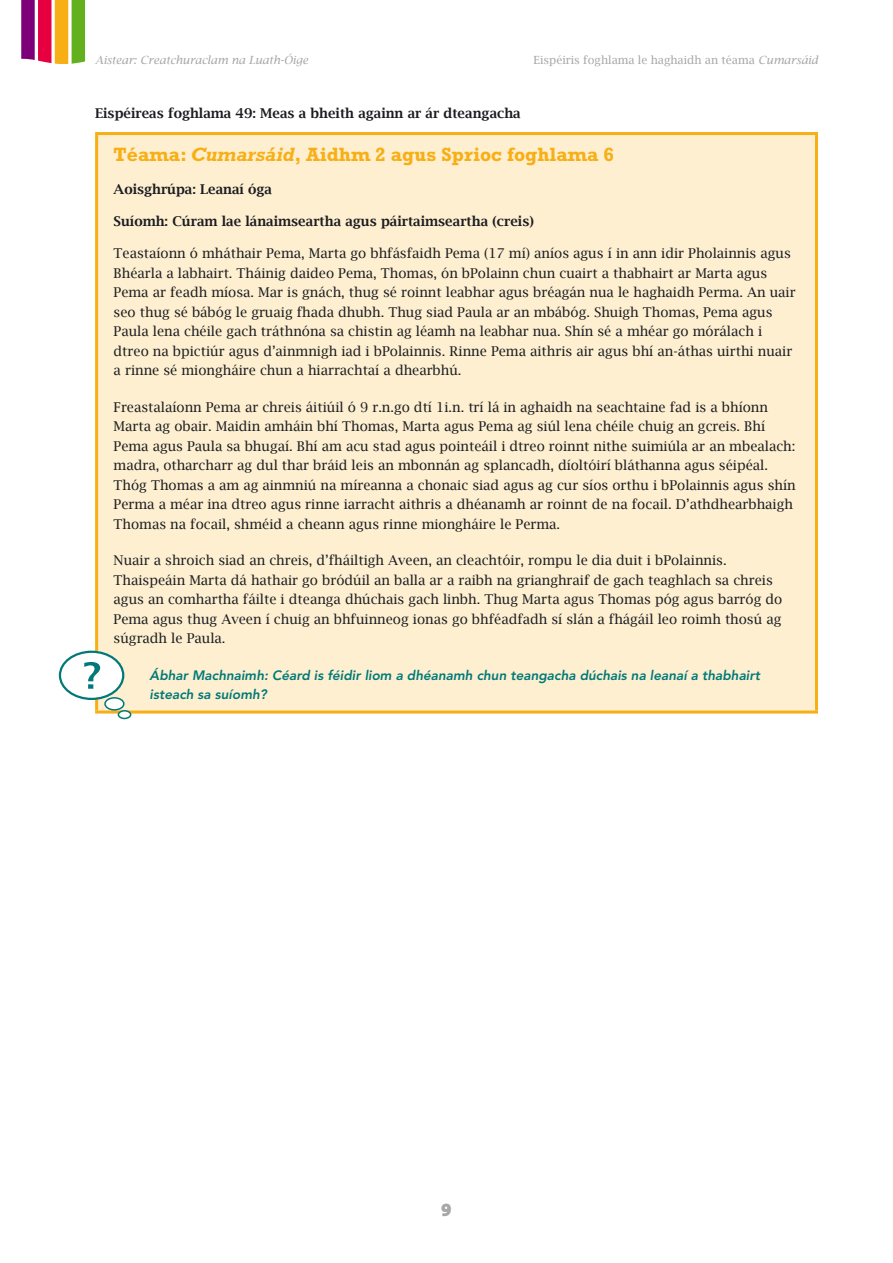
<style>
.page{position:relative;width:893px;height:1263px;background:#fff}
.page>*{position:absolute;margin:0;border:0;box-sizing:border-box;transform-origin:0 0}
.t1{font:700 19.5px "Rockwell";color:#f7af15}
.t2{font:18px "The Sans Black Caps";color:#a7a7aa}
.t3{font:13.5px/19.5px "Lucida Bright";color:#1b1c20}
.t4{font:600 13.5px "Lucida Bright";color:#1b1c20}
.t5{font:italic 800 13.5px/19.5px "Avenir";color:#007978}
.t6{font:11.25px "Lucida Bright";color:#a7a7aa}
.t7{font:italic 11.25px "Lucida Bright";color:#a7a7aa}
.s1{font-style:italic}
</style>
<div class="page">
<svg style="left:21px;top:0;width:64px;height:64px;background:#bf785e"></svg>
<div style="left:97px;top:134px;width:719px;height:578px;background:#fdefd0"></div>
<hr style="left:95px;top:132px;width:723px;height:3px;background:#f7af15">
<hr style="left:95px;top:135px;width:3px;height:575px;background:#f7af15">
<hr style="left:815px;top:135px;width:3px;height:575px;background:#f7af15">
<hr style="left:95px;top:710px;width:723px;height:3px;background:#f7af15">
<div style="left:60px;top:652px;width:63px;height:47px;background:#fff;border-radius:50%"></div>
<div style="left:59px;top:651px;width:65px;height:49px;border:2px solid #007978;border-radius:50%"></div>
<div style="left:105px;top:698px;width:19px;height:12px;background:#fff;border-radius:50%"></div>
<div style="left:104px;top:697px;width:21px;height:14px;border:2px solid #007978;border-radius:50%"></div>
<div style="left:118px;top:710px;width:13px;height:9px;border:2px solid #007978;border-radius:50%"></div>
<svg style="left:84px;top:662px;width:16px;height:27px"></svg>
<p class="t7" style="left:95px;top:53px;width:215px">Aistear: Creatchuraclam na Luath-Óige</p>
<p class="t6" style="left:534px;top:53px;width:286px">Eispéiris foghlama le haghaidh an téama <span class="s1">Cumarsáid</span></p>
<p class="t4" style="left:95px;top:104px;width:427px">Eispéireas foghlama 49: Meas a bheith againn ar ár dteangacha</p>
<h1 class="t1" style="left:114px;top:143px;width:502px">Téama: <span class="s1">Cumarsáid</span>, Aidhm 2 agus Sprioc foghlama 6</h1>
<p class="t4" style="left:114px;top:181px;width:160px">Aoisghrúpa: Leanaí óga</p>
<p class="t4" style="left:114px;top:213px;width:422px">Suíomh: Cúram lae lánaimseartha agus páirtaimseartha (creis)</p>
<p class="t3" style="left:114px;top:243px;width:683px">Teastaíonn ó mháthair Pema, Marta go bhfásfaidh Pema (17 mí) aníos agus í in ann idir Pholainnis agus Bhéarla a labhairt. Tháinig daideo Pema, Thomas, ón bPolainn chun cuairt a thabhairt ar Marta agus Pema ar feadh míosa. Mar is gnách, thug sé roinnt leabhar agus bréagán nua le haghaidh Perma. An uair seo thug sé bábóg le gruaig fhada dhubh. Thug siad Paula ar an mbábóg. Shuigh Thomas, Pema agus Paula lena chéile gach tráthnóna sa chistin ag léamh na leabhar nua. Shín sé a mhéar go mórálach i dtreo na bpictiúr agus d’ainmnigh iad i bPolainnis. Rinne Pema aithris air agus bhí an-áthas uirthi nuair a rinne sé miongháire chun a hiarrachtaí a dhearbhú.</p>
<p class="t3" style="left:114px;top:397px;width:684px">Freastalaíonn Pema ar chreis áitiúil ó 9 r.n.go dtí 1i.n. trí lá in aghaidh na seachtaine fad is a bhíonn Marta ag obair. Maidin amháin bhí Thomas, Marta agus Pema ag siúl lena chéile chuig an gcreis. Bhí Pema agus Paula sa bhugaí. Bhí am acu stad agus pointeáil i dtreo roinnt nithe suimiúla ar an mbealach: madra, otharcharr ag dul thar bráid leis an mbonnán ag splancadh, díoltóirí bláthanna agus séipéal.<br>Thóg Thomas a am ag ainmniú na míreanna a chonaic siad agus ag cur síos orthu i bPolainnis agus shín Perma a méar ina dtreo agus rinne iarracht aithris a dhéanamh ar roinnt de na focail. D’athdhearbhaigh Thomas na focail, shméid a cheann agus rinne miongháire le Perma.</p>
<p class="t3" style="left:114px;top:550px;width:670px">Nuair a shroich siad an chreis, d’fháiltigh Aveen, an cleachtóir, rompu le dia duit i bPolainnis.<br>Thaispeáin Marta dá hathair go bródúil an balla ar a raibh na grianghraif de gach teaghlach sa chreis agus an comhartha fáilte i dteanga dhúchais gach linbh. Thug Marta agus Thomas póg agus barróg do Pema agus thug Aveen í chuig an bhfuinneog ionas go bhféadfadh sí slán a fhágáil leo roimh thosú ag súgradh le Paula.</p>
<p class="t5" style="left:150px;top:665px;width:612px">Ábhar Machnaimh: Céard is féidir liom a dhéanamh chun teangacha dúchais na leanaí a thabhairt isteach sa suíomh?</p>
<h2 class="t2" style="left:441px;top:1195px;width:12px">9</h2>
</div>
